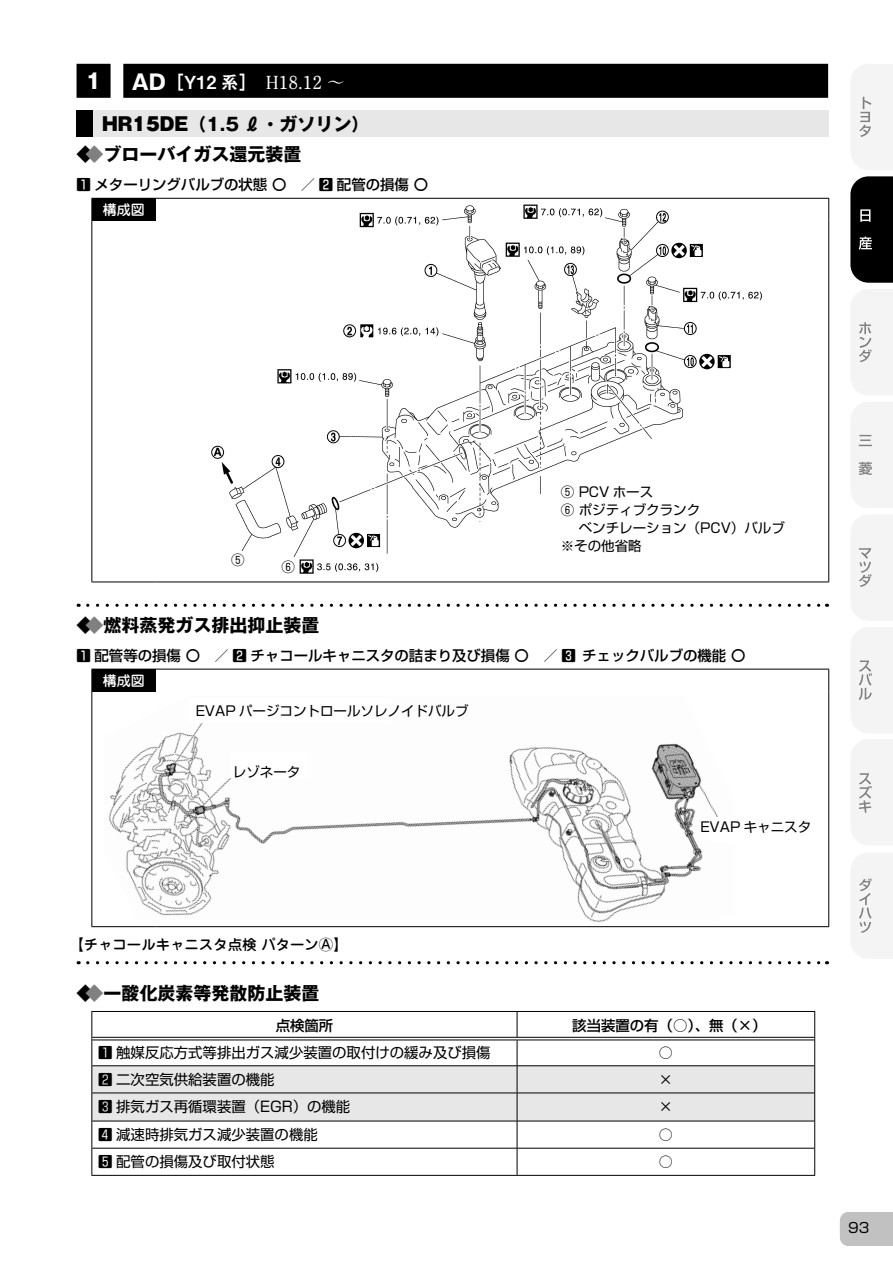
<style>
.page{position:relative;width:893px;height:1263px;background:#fff}
.page>*{position:absolute;margin:0;border:0;box-sizing:border-box;transform-origin:0 0}
.t1{font:700 21px "Gothic MB101 Pro";color:#fff}
.t2{font:700 18px "Gothic MB101 Pro";color:#000}
.t3{font:700 18px "Futo Min A101 Pro";color:#fff}
.t4{font:500 14.4px "Shin Go Pro";color:#000}
.t5{font:14.4px "Shin Go Pro";color:#000}
.t6{font:500 14.4px "Jun 34 Pro";color:#000}
.t7{font:13.95px "Shin Go Pro";color:#000}
.t8{font:500 13.95px "Jun 34 Pro";color:#fff}
.t9{font:13.5px/18px "Shin Go Pro";color:#000}
.s1{font-family:"Gothic MB101 Pro";font-size:21px}
.s2{font-family:"Midashi Go Pro MB31";font-weight:400}
.s3{font-weight:900}
.s4{color:#808080}
</style>
<div class="page">
<div style="left:840px;top:1212px;width:53px;height:34px;background:#c1c1c1"></div>
<svg style="left:851px;top:64px;width:42px;height:106px"></svg>
<svg style="left:850px;top:176px;width:43px;height:107px;background:#151515"></svg>
<svg style="left:851px;top:289px;width:42px;height:106px"></svg>
<svg style="left:851px;top:402px;width:42px;height:106px"></svg>
<div style="left:851px;top:515px;width:42px;height:105px;background:#f4f4f4"></div>
<svg style="left:851px;top:628px;width:42px;height:105px"></svg>
<svg style="left:851px;top:740px;width:42px;height:105px"></svg>
<svg style="left:851px;top:853px;width:42px;height:105px"></svg>
<div style="left:77px;top:64px;width:751px;height:34px;background:#000"></div>
<div style="left:77px;top:111px;width:17px;height:26px;background:#000"></div>
<div style="left:94px;top:111px;width:735px;height:26px;background:#e7e7e7"></div>
<div style="left:92px;top:198px;width:64px;height:23px;background:#000"></div>
<hr style="left:91px;top:198px;width:65px;height:1px;background:#000">
<svg style="left:91px;top:199px;width:1px;height:22px"></svg>
<hr style="left:156px;top:198px;width:673px;height:1px;background:#000">
<svg style="left:828px;top:199px;width:1px;height:22px"></svg>
<hr style="left:91px;top:221px;width:1px;height:360px;background:#000">
<hr style="left:828px;top:221px;width:1px;height:360px;background:#000">
<hr style="left:91px;top:581px;width:65px;height:1px;background:#000">
<hr style="left:156px;top:581px;width:673px;height:1px;background:#000">
<img style="left:211px;top:204px;width:551px;height:370px">
<div style="left:229px;top:551px;width:17px;height:17px;background:#fff"></div>
<div style="left:279px;top:558px;width:18px;height:17px;background:#fff"></div>
<div style="left:554px;top:479px;width:202px;height:80px;background:#fff"></div>
<svg style="left:88px;top:604px;width:739px;height:3px"></svg>
<div style="left:92px;top:669px;width:64px;height:22px;background:#000"></div>
<svg style="left:91px;top:669px;width:1px;height:22px"></svg>
<hr style="left:156px;top:669px;width:673px;height:1px;background:#000">
<svg style="left:828px;top:669px;width:1px;height:22px"></svg>
<hr style="left:91px;top:691px;width:1px;height:235px;background:#000">
<hr style="left:828px;top:691px;width:1px;height:235px;background:#000">
<hr style="left:91px;top:926px;width:65px;height:1px;background:#000">
<hr style="left:156px;top:926px;width:673px;height:1px;background:#000">
<img style="left:109px;top:723px;width:609px;height:199px">
<div style="left:230px;top:754px;width:79px;height:24px;background:#fff"></div>
<div style="left:709px;top:817px;width:78px;height:24px;background:#fff"></div>
<svg style="left:88px;top:961px;width:739px;height:3px"></svg>
<hr style="left:91px;top:1011px;width:426px;height:1px;background:#000">
<hr style="left:517px;top:1011px;width:298px;height:1px;background:#000">
<hr style="left:91px;top:1175px;width:426px;height:1px;background:#000">
<hr style="left:517px;top:1175px;width:298px;height:1px;background:#000">
<svg style="left:91px;top:1012px;width:724px;height:163px"></svg>
<hr style="left:92px;top:1037px;width:425px;height:1px;background:#000">
<hr style="left:92px;top:1040px;width:425px;height:1px;background:#000">
<hr style="left:517px;top:1037px;width:297px;height:1px;background:#000">
<hr style="left:517px;top:1040px;width:297px;height:1px;background:#000">
<h1 class="t1" style="left:86px;top:63px;width:17px">1</h1>
<p class="t3" style="left:132px;top:68px;width:214px"><span class="s1">AD</span><span class="s2">［Y12 系］</span> H18.12 ～</p>
<p class="t2" style="left:102px;top:109px;width:269px"><span class="s3">HR15DE</span>（1.5 ℓ・ガソリン）</p>
<p class="t2" style="left:77px;top:140px;width:226px">◆<span class="s4">◆</span>ブローバイガス還元装置</p>
<p class="t4" style="left:77px;top:172px;width:353px">1 メターリングバルブの状態 〇　／ 2 配管の損傷 〇</p>
<p class="t8" style="left:103px;top:198px;width:43px">構成図</p>
<p class="t9" style="left:231px;top:549px;width:15px">⑤</p>
<p class="t9" style="left:282px;top:556px;width:15px">⑥</p>
<p class="t9" style="left:561px;top:481px;width:226px">⑤ PCV ホース<br>⑥ ポジティブクランク<br>　 ベンチレーション（PCV）バルブ※その他省略</p>
<p class="t2" style="left:77px;top:610px;width:245px">◆<span class="s4">◆</span>燃料蒸発ガス排出抑止装置</p>
<p class="t4" style="left:77px;top:643px;width:670px">1 配管等の損傷 〇　／ 2 チャコールキャニスタの詰まり及び損傷 〇　／ 3 チェックバルブの機能 〇</p>
<p class="t8" style="left:103px;top:669px;width:43px">構成図</p>
<p class="t9" style="left:196px;top:701px;width:274px">EVAP パージコントロールソレノイドバルブ</p>
<p class="t9" style="left:233px;top:761px;width:69px">レゾネータ</p>
<p class="t9" style="left:700px;top:817px;width:112px">EVAP キャニスタ</p>
<p class="t6" style="left:69px;top:933px;width:280px">【チャコールキャニスタ点検 パターンⒶ】</p>
<p class="t2" style="left:77px;top:978px;width:245px">◆<span class="s4">◆</span>一酸化炭素等発散防止装置</p>
<p class="t4" style="left:276px;top:1013px;width:59px">点検箇所</p>
<p class="t4" style="left:572px;top:1013px;width:196px">該当装置の有（○）、無（×）</p>
<p class="t5" style="left:98px;top:1040px;width:394px">1 触媒反応方式等排出ガス減少装置の取付けの緩み及び損傷</p>
<p class="t7" style="left:659px;top:1041px;width:15px">○</p>
<p class="t5" style="left:98px;top:1067px;width:178px">2 二次空気供給装置の機能</p>
<p class="t7" style="left:659px;top:1068px;width:15px">×</p>
<p class="t5" style="left:98px;top:1095px;width:254px">3 排気ガス再循環装置（EGR）の機能</p>
<p class="t7" style="left:659px;top:1095px;width:15px">×</p>
<p class="t5" style="left:98px;top:1123px;width:221px">4 減速時排気ガス減少装置の機能</p>
<p class="t7" style="left:659px;top:1123px;width:15px">○</p>
<p class="t5" style="left:98px;top:1150px;width:178px">5 配管の損傷及び取付状態</p>
<p class="t7" style="left:659px;top:1150px;width:15px">○</p>
<p class="t7" style="left:848px;top:1216px;width:23px">93</p>
</div>
